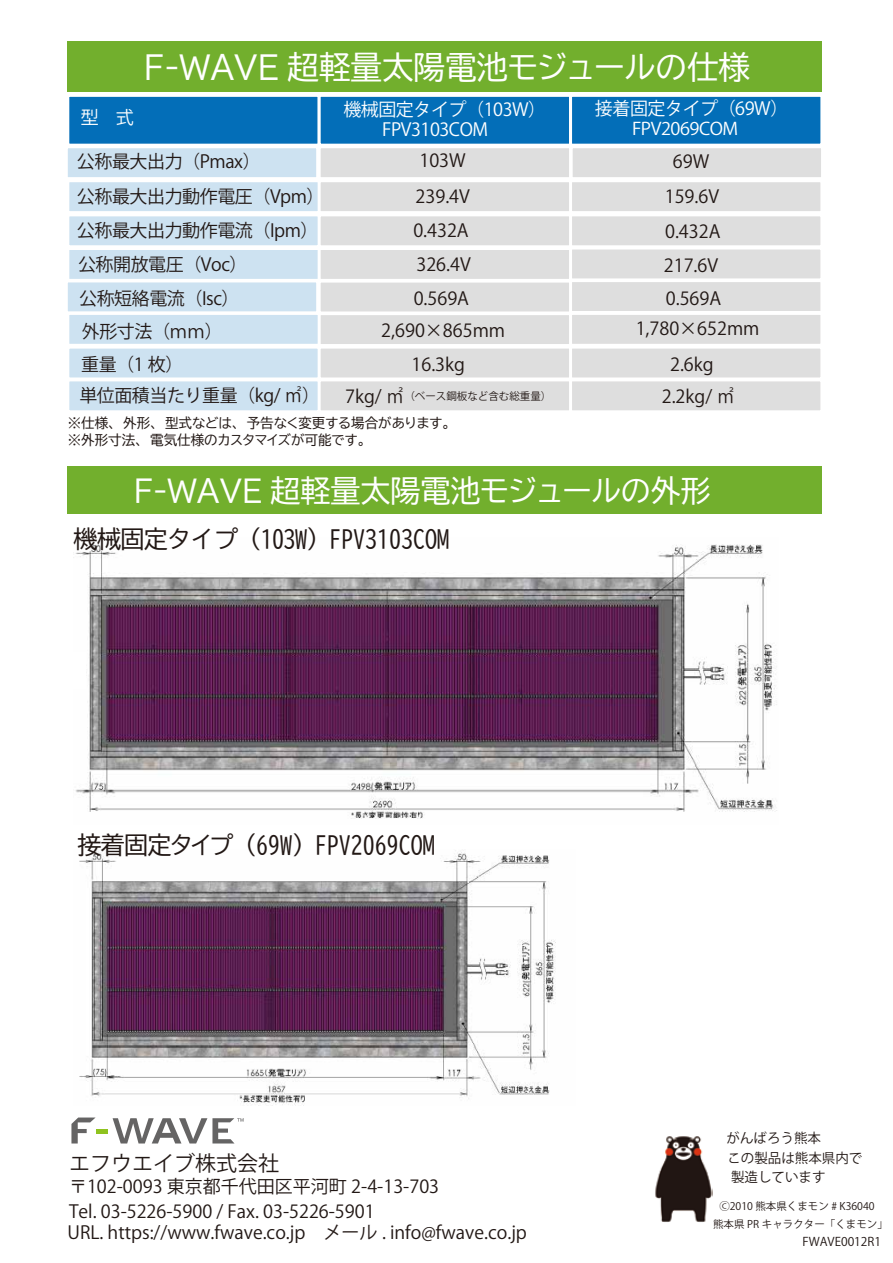
<style>
.page{position:relative;width:893px;height:1263px;background:#fff}
.page>*{position:absolute;margin:0;border:0;box-sizing:border-box;transform-origin:0 0}
.t1{font:31.5px "BIZ UDP Gothic";color:#fff}
.t2{font:30px "BIZ UDP Gothic";color:#fff}
.t3{font:24px "BIZ UD Gothic";color:#221815}
.t4{font:21px "Koz Go Pr 6 N";color:#221815}
.t5{font:18px/24.5px "Koz Go Pr 6 N";color:#221815}
.t6{font:18px/33.5px "Koz Go Pr 6 N";letter-spacing:-.025em;color:#221815}
.t7{font:18px "Koz Go Pr 6 N";letter-spacing:-.025em;color:#fff}
.t8{font:17.25px "Koz Go Pr 6 N";letter-spacing:-.025em;color:#fff;scale:1.04 1}
.t9{font:13.5px "BIZ UDP Gothic";color:#221815}
.t10{font:13.5px/19.8px "Koz Go Pr 6 N";color:#221815}
.t11{font:12px "Koz Go Pr 6 N";color:#221815}
.t12{font:10.5px/18.3px "Koz Go Pr 6 N";color:#221815}
.s1{font-size:18px}
.s2{font-family:"BIZ UDP Gothic"}
</style>
<div class="page">
<div style="left:318px;top:312px;width:254px;height:35px;background:#dedede;border:3px solid #fff"></div>
<div style="left:569px;top:247px;width:254px;height:34px;background:#dedede;border:3px solid #fff"></div>
<div style="left:68px;top:41px;width:754px;height:51px;background:#72af2d"></div>
<div style="left:66px;top:94px;width:255px;height:53px;background:#036eb8;border:3px solid #fff"></div>
<div style="left:318px;top:94px;width:254px;height:53px;background:#036eb8;border:3px solid #fff"></div>
<div style="left:569px;top:94px;width:254px;height:53px;background:#036eb8;border:3px solid #fff"></div>
<div style="left:65px;top:145px;width:254px;height:35px;background:#cde2f1;border:3px solid #fff"></div>
<div style="left:318px;top:145px;width:254px;height:35px;background:#dedede;border:3px solid #fff"></div>
<div style="left:570px;top:145px;width:254px;height:35px;background:#dedede;border:3px solid #fff"></div>
<div style="left:66px;top:179px;width:255px;height:35px;background:#cde2f1;border:3px solid #fff"></div>
<div style="left:318px;top:179px;width:254px;height:35px;background:#dedede;border:3px solid #fff"></div>
<div style="left:569px;top:179px;width:254px;height:35px;background:#dedede;border:3px solid #fff"></div>
<div style="left:66px;top:213px;width:255px;height:35px;background:#cde2f1;border:3px solid #fff"></div>
<div style="left:318px;top:213px;width:254px;height:35px;background:#dedede;border:3px solid #fff"></div>
<div style="left:569px;top:213px;width:254px;height:35px;background:#dedede;border:3px solid #fff"></div>
<div style="left:66px;top:247px;width:255px;height:35px;background:#cde2f1;border:3px solid #fff"></div>
<div style="left:318px;top:247px;width:254px;height:35px;background:#dedede;border:3px solid #fff"></div>
<div style="left:65px;top:279px;width:254px;height:35px;background:#cde2f1;border:3px solid #fff"></div>
<div style="left:318px;top:280px;width:254px;height:34px;background:#dedede;border:3px solid #fff"></div>
<div style="left:569px;top:279px;width:254px;height:35px;background:#dedede;border:3px solid #fff"></div>
<div style="left:66px;top:312px;width:255px;height:35px;background:#cde2f1;border:3px solid #fff"></div>
<div style="left:569px;top:312px;width:254px;height:35px;background:#dedede;border:3px solid #fff"></div>
<div style="left:66px;top:346px;width:255px;height:34px;background:#cde2f1;border:3px solid #fff"></div>
<div style="left:318px;top:346px;width:254px;height:34px;background:#dedede;border:3px solid #fff"></div>
<div style="left:569px;top:346px;width:254px;height:34px;background:#dedede;border:3px solid #fff"></div>
<div style="left:66px;top:378px;width:255px;height:35px;background:#cde2f1;border:3px solid #fff"></div>
<div style="left:318px;top:378px;width:254px;height:35px;background:#dedede;border:3px solid #fff"></div>
<div style="left:569px;top:378px;width:254px;height:35px;background:#dedede;border:3px solid #fff"></div>
<div style="left:68px;top:466px;width:754px;height:48px;background:#72af2d"></div>
<img style="left:73px;top:544px;width:704px;height:275px">
<div style="left:61px;top:652px;width:25px;height:36px;background:#fff"></div>
<img style="left:79px;top:849px;width:477px;height:256px">
<hr style="left:96px;top:1129px;width:12px;height:4px;background:#8fc31f">
<svg style="left:71px;top:1117px;width:25px;height:26px"></svg>
<svg style="left:113px;top:1118px;width:131px;height:25px"></svg>
<img style="left:655px;top:1136px;width:58px;height:86px">
<h1 class="t1" style="left:144px;top:51px;width:608px">F-WAVE 超軽量太陽電池モジュールの仕様</h1>
<p class="t7" style="left:81px;top:107px;width:55px">型　式</p>
<p class="t7" style="left:343px;top:99px;width:204px">機械固定タイプ（103W）</p>
<p class="t7" style="left:595px;top:99px;width:195px">接着固定タイプ（69W）</p>
<p class="t6" style="left:77px;top:145px;width:249px">公称最大出力（Pmax）<br>公称最大出力動作電圧（Vpm）公称最大出力動作電流（Ipm）公称開放電圧（Voc）<br>公称短絡電流（Isc）<br>外形寸法（ｍｍ）<br>重量（1 枚）<br>単位面積当たり重量（kg/ ㎡）</p>
<p class="t5" style="left:419px;top:149px;width:48px">103W</p>
<p class="t5" style="left:673px;top:149px;width:38px">69W</p>
<p class="t7" style="left:382px;top:119px;width:107px">FPV3103COM</p>
<p class="t8" style="left:632px;top:119px;width:104px">FPV2069COM</p>
<p class="t5" style="left:416px;top:184px;width:56px">239.4V</p>
<p class="t5" style="left:665px;top:185px;width:56px">159.6V</p>
<p class="t5" style="left:413px;top:219px;width:57px">0.432A</p>
<p class="t5" style="left:665px;top:220px;width:57px">0.432A</p>
<p class="t5" style="left:416px;top:253px;width:56px">326.4V</p>
<p class="t5" style="left:664px;top:253px;width:56px">217.6V</p>
<p class="t5" style="left:414px;top:287px;width:57px">0.569A</p>
<p class="t5" style="left:666px;top:286px;width:57px">0.569A</p>
<p class="t5" style="left:381px;top:319px;width:125px">2,690×865mm</p>
<p class="t5" style="left:636px;top:317px;width:125px">1,780×652mm</p>
<p class="t5" style="left:411px;top:353px;width:55px">16.3kg</p>
<p class="t5" style="left:670px;top:353px;width:45px">2.6kg</p>
<p class="t12" style="left:345px;top:387px;width:208px"><span class="s1">7kg/ ㎡</span>（ベース鋼板など含む総重量）</p>
<p class="t5" style="left:662px;top:384px;width:74px">2.2kg/ ㎡</p>
<p class="t9" style="left:68px;top:416px;width:384px">※仕様、外形、型式などは、予告なく変更する場合があります。</p>
<p class="t9" style="left:68px;top:433px;width:299px">※外形寸法、電気仕様のカスタマイズが可能です。</p>
<h2 class="t2" style="left:133px;top:475px;width:579px">F-WAVE 超軽量太陽電池モジュールの外形</h2>
<h3 class="t3" style="left:74px;top:527px;width:377px">機械固定タイプ（103W）FPV3103COM</h3>
<h3 class="t3" style="left:77px;top:833px;width:359px"><span class="s2">接着固定タイプ</span>（69W）FPV2069COM</h3>
<p class="t4" style="left:69px;top:1151px;width:211px">エフウエイブ株式会社</p>
<p class="t5" style="left:69px;top:1175px;width:372px">〒102-0093 東京都千代田区平河町 2-4-13-703<br>Tel. 03-5226-5900 / Fax. 03-5226-5901</p>
<p class="t5" style="left:67px;top:1220px;width:461px">URL. https://www.fwave.co.jp　メール . info@fwave.co.jp</p>
<p class="t10" style="left:727px;top:1128px;width:137px">がんばろう熊本<br>この製品は熊本県内で製造しています</p>
<p class="t12" style="left:713px;top:1197px;width:176px;text-indent:6px">Ⓒ2010 熊本県くまモン # K36040<br>熊本県 PR キャラクター「くまモン」</p>
<p class="t11" style="left:802px;top:1235px;width:80px">FWAVE0012R1</p>
</div>
